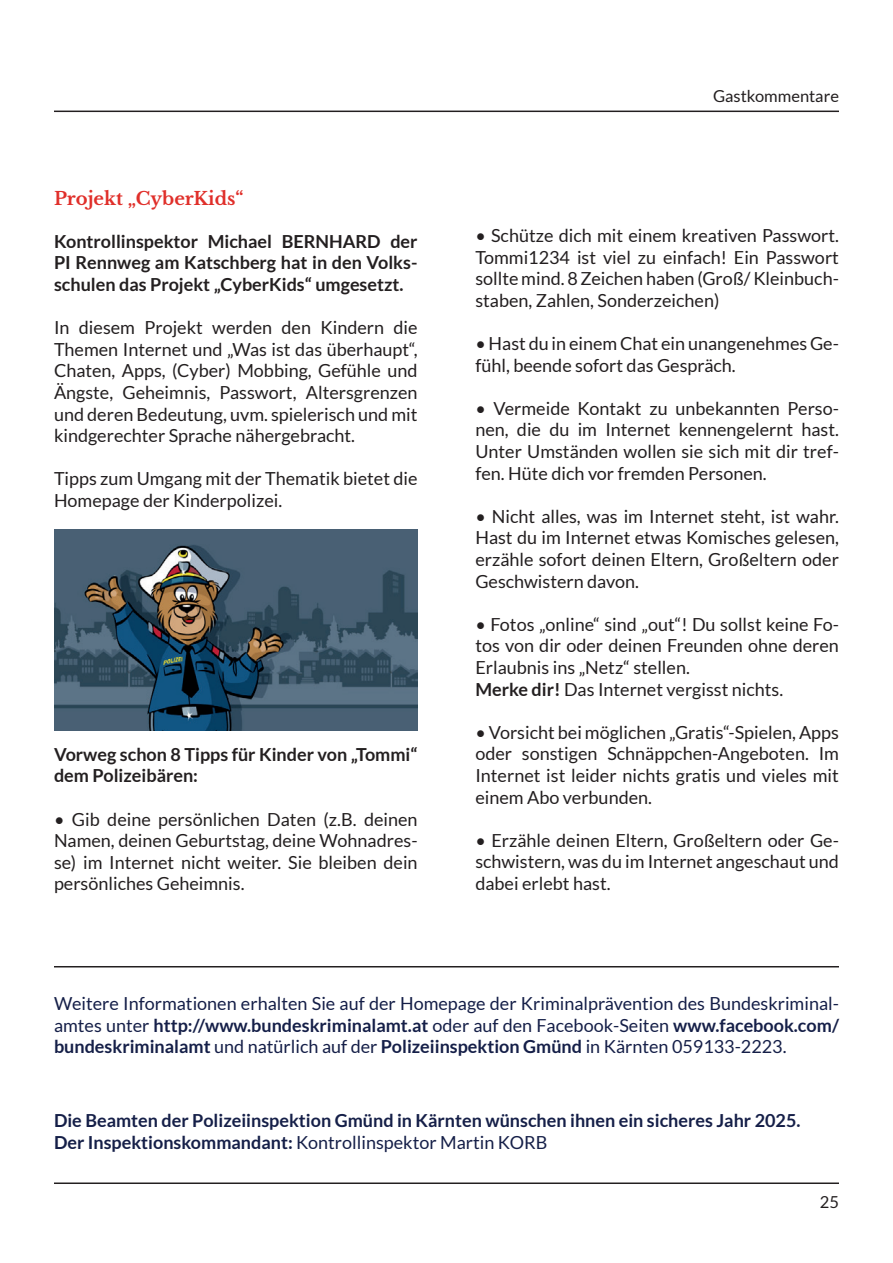
<style>
.page{position:relative;width:893px;height:1263px;background:#fff}
.page>*{position:absolute;margin:0;border:0;box-sizing:border-box;transform-origin:0 0}
.t1{font:18px/21.6px "Lato";color:#231f20;text-align:justify}
.t2{font:18px/21.6px "Lato";color:#151f48;text-align:justify}
.t3{font:700 18px/21.6px "Lato";color:#231f20;text-align:justify}
.t4{font:700 18px/21.6px "Lato";color:#151f48}
.t5{font:700 18px "Libre Baskerville";color:#e02f2a}
.t6{font:16.5px "Lato";color:#231f20}
.s1{font-weight:700}
.s2{font-weight:400}
</style>
<div class="page">
<hr style="left:54px;top:111px;width:785px;height:1px;background:#231f20">
<hr style="left:54px;top:1182px;width:785px;height:2px;background:#231f20">
<img style="left:54px;top:529px;width:364px;height:201px">
<hr style="left:54px;top:966px;width:785px;height:1px;background:#231f20">
<p class="t5" style="left:54px;top:187px;width:191px">Projekt „CyberKids“</p>
<p class="t3" style="left:54px;top:230px;width:365px">Kontrollinspektor Michael BERNHARD der PI Rennweg am Katschberg hat in den Volks&shy;schulen das Projekt „CyberKids“ umgesetzt.</p>
<p class="t1" style="left:54px;top:317px;width:365px">In diesem Projekt werden den Kindern die Themen Internet und „Was ist das überhaupt“, Chaten, Apps, (Cyber) Mobbing, Gefühle und Ängste, Geheimnis, Passwort, Altersgrenzen und deren Bedeutung, uvm. spielerisch und mit kindgerechter Sprache nähergebracht.</p>
<p class="t1" style="left:54px;top:468px;width:365px">Tipps zum Umgang mit der Thematik bietet die<br>Homepage der Kinderpolizei.</p>
<p class="t3" style="left:54px;top:743px;width:365px">Vorweg schon 8 Tipps für Kinder von „Tommi“ dem Polizeibären:</p>
<p class="t1" style="left:54px;top:808px;width:365px">• Gib deine persönlichen Daten (z.B. deinen Namen, deinen Geburtstag, deine Wohnadres&shy;se) im Internet nicht weiter. Sie bleiben dein persönliches Geheimnis.</p>
<p class="t6" style="left:713px;top:87px;width:127px">Gastkommentare</p>
<p class="t1" style="left:475px;top:225px;width:365px">• Schütze dich mit einem kreativen Passwort.<br>Tommi1234 ist viel zu einfach! Ein Passwort sollte mind. 8 Zeichen haben (Groß/ Kleinbuch&shy;staben, Zahlen, Sonderzeichen)</p>
<p class="t1" style="left:475px;top:333px;width:365px">• Hast du in einem Chat ein unangenehmes Ge&shy;fühl, beende sofort das Gespräch.</p>
<p class="t1" style="left:475px;top:397px;width:365px">• Vermeide Kontakt zu unbekannten Perso&shy;nen, die du im Internet kennengelernt hast.<br>Unter Umständen wollen sie sich mit dir tref&shy;fen. Hüte dich vor fremden Personen.</p>
<p class="t1" style="left:475px;top:505px;width:365px">• Nicht alles, was im Internet steht, ist wahr.<br>Hast du im Internet etwas Komisches gelesen, erzähle sofort deinen Eltern, Großeltern oder Geschwistern davon.</p>
<p class="t1" style="left:475px;top:613px;width:365px;text-align:left">• Fotos „online“ sind „out“! Du sollst keine Fo&shy;tos von dir oder deinen Freunden ohne deren Erlaubnis ins „Netz“ stellen.<br><span class="s1">Merke dir!</span> Das Internet vergisst nichts.</p>
<p class="t1" style="left:475px;top:721px;width:365px">• Vorsicht bei möglichen „Gratis“-Spielen, Apps oder sonstigen Schnäppchen-Angeboten. Im Internet ist leider nichts gratis und vieles mit einem Abo verbunden.</p>
<p class="t1" style="left:475px;top:829px;width:365px">• Erzähle deinen Eltern, Großeltern oder Ge&shy;schwistern, was du im Internet angeschaut und dabei erlebt hast.</p>
<p class="t2" style="left:54px;top:992px;width:786px">Weitere Informationen erhalten Sie auf der Homepage der Kriminalprävention des Bundeskriminal&shy;amtes unter <span class="s1">http://www.bundeskriminalamt.at</span> oder auf den Facebook-Seiten <span class="s1">www.facebook.com/ bundeskriminalamt</span> und natürlich auf der <span class="s1">Polizeiinspektion Gmünd</span> in Kärnten 059133-2223.</p>
<p class="t4" style="left:54px;top:1109px;width:748px">Die Beamten der Polizeiinspektion Gmünd in Kärnten wünschen ihnen ein sicheres Jahr 2025.<br>Der Inspektionskommandant: <span class="s2">Kontrollinspektor Martin KORB</span></p>
<p class="t6" style="left:820px;top:1193px;width:21px">25</p>
</div>
